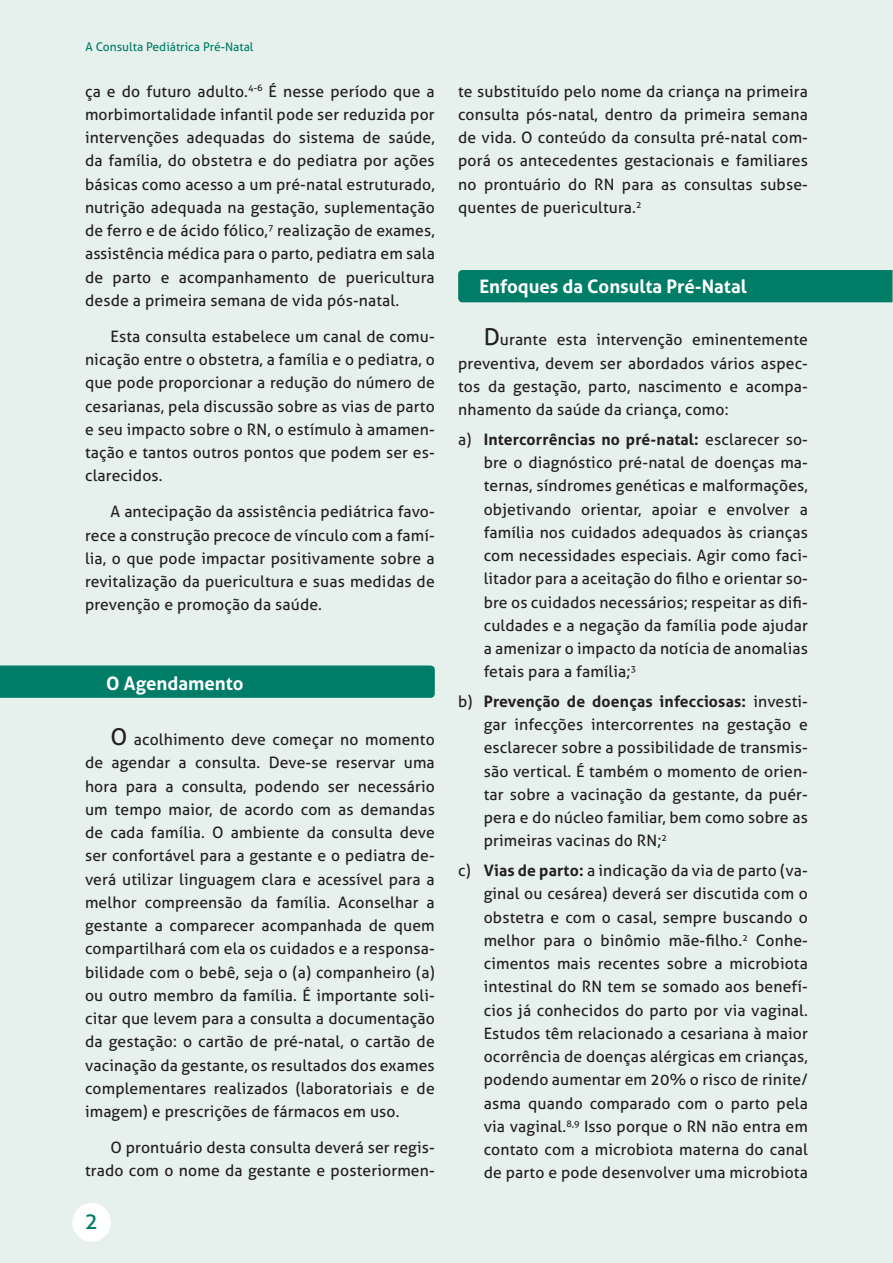
<style>
.page{position:relative;width:893px;height:1263px;background:#e6f0ed}
.page>*{position:absolute;margin:0;border:0;box-sizing:border-box;transform-origin:0 0}
.t1{font:22.5px "Aller";color:#007d67}
.t2{font:700 18.6px "Aller";color:#fff}
.t3{font:15.75px/23.2px "Aller";letter-spacing:.01em;color:#231f20;text-align:justify}
.t4{font:12px "Aller";color:#007d67}
.s1{font-size:23.25px}
.s2{font-weight:700}
</style>
<div class="page">
<div style="left:72px;top:1203px;width:39px;height:39px;background:#fff;border-radius:50%"></div>
<div style="left:0;top:665px;width:435px;height:33px;background:#007d67"></div>
<div style="left:458px;top:270px;width:434px;height:32px;background:#007d67"></div>
<p class="t4" style="left:85px;top:39px;width:170px">A Consulta Pediátrica Pré-Natal</p>
<p class="t3" style="left:85px;top:79px;width:351px">ça e do futuro adulto.<sup>4-6</sup> É nesse período que a morbimortalidade infantil pode ser reduzida por intervenções adequadas do sistema de saúde, da família, do obstetra e do pediatra por ações básicas como acesso a um pré-natal estruturado, nutrição adequada na gestação, suplementação de ferro e de ácido fólico,<sup>7</sup> realização de exames, assistência médica para o parto, pediatra em sala de parto e acompanhamento de puericultura desde a primeira semana de vida pós-natal.</p>
<p class="t3" style="left:85px;top:325px;width:351px;text-indent:26px">Esta consulta estabelece um canal de comu&shy;nicação entre o obstetra, a família e o pediatra, o que pode proporcionar a redução do número de cesarianas, pela discussão sobre as vias de parto e seu impacto sobre o RN, o estímulo à amamen&shy;tação e tantos outros pontos que podem ser es&shy;clarecidos.</p>
<p class="t3" style="left:85px;top:500px;width:351px;text-indent:26px">A antecipação da assistência pediátrica favo&shy;rece a construção precoce de vínculo com a famí&shy;lia, o que pode impactar positivamente sobre a revitalização da puericultura e suas medidas de prevenção e promoção da saúde.</p>
<p class="t2" style="left:106px;top:672px;width:139px">O Agendamento</p>
<p class="t3" style="left:85px;top:728px;width:351px;text-indent:26px"><span class="s1">O</span> acolhimento deve começar no momento de agendar a consulta. Deve-se reservar uma hora para a consulta, podendo ser necessário um tempo maior, de acordo com as demandas de cada família. O ambiente da consulta deve ser confortável para a gestante e o pediatra de&shy;verá utilizar linguagem clara e acessível para a melhor compreensão da família. Aconselhar a gestante a comparecer acompanhada de quem compartilhará com ela os cuidados e a responsa&shy;bilidade com o bebê, seja o (a) companheiro (a) ou outro membro da família. É importante soli&shy;citar que levem para a consulta a documentação da gestação: o cartão de pré-natal, o cartão de vacinação da gestante, os resultados dos exames complementares realizados (laboratoriais e de imagem) e prescrições de fármacos em uso.</p>
<p class="t3" style="left:85px;top:1136px;width:351px;text-align:right">O prontuário desta consulta deverá ser regis&shy;trado com o nome da gestante e posteriormen-</p>
<h1 class="t1" style="left:85px;top:1207px;width:15px">2</h1>
<p class="t3" style="left:458px;top:79px;width:351px">te substituído pelo nome da criança na primeira consulta pós-natal, dentro da primeira semana de vida. O conteúdo da consulta pré-natal com&shy;porá os antecedentes gestacionais e familiares no prontuário do RN para as consultas subse&shy;quentes de puericultura.<sup>2</sup></p>
<p class="t2" style="left:479px;top:274px;width:269px">Enfoques da Consulta Pré-Natal</p>
<p class="t3" style="left:458px;top:328px;width:351px;text-indent:26px"><span class="s1">D</span>urante esta intervenção eminentemente preventiva, devem ser abordados vários aspec&shy;tos da gestação, parto, nascimento e acompa&shy;nhamento da saúde da criança, como:</p>
<p class="t3" style="left:484px;top:427px;width:326px;text-indent:-26px">a) <span class="s2">Intercorrências no pré-natal:</span> esclarecer so&shy;bre o diagnóstico pré-natal de doenças ma&shy;ternas, síndromes genéticas e malformações, objetivando orientar, apoiar e envolver a família nos cuidados adequados às crianças com necessidades especiais. Agir como faci&shy;litador para a aceitação do filho e orientar so&shy;bre os cuidados necessários; respeitar as difi&shy;culdades e a negação da família pode ajudar a amenizar o impacto da notícia de anomalias fetais para a família;<sup>3</sup></p>
<p class="t3" style="left:484px;top:690px;width:326px;text-indent:-26px">b) <span class="s2">Prevenção de doenças infecciosas:</span> investi&shy;gar infecções intercorrentes na gestação e esclarecer sobre a possibilidade de transmis&shy;são vertical. É também o momento de orien&shy;tar sobre a vacinação da gestante, da puér&shy;pera e do núcleo familiar, bem como sobre as primeiras vacinas do RN;<sup>2</sup></p>
<p class="t3" style="left:484px;top:859px;width:326px;text-indent:-26px">c) <span class="s2">Vias de parto:</span> a indicação da via de parto (va&shy;ginal ou cesárea) deverá ser discutida com o obstetra e com o casal, sempre buscando o melhor para o binômio mãe-filho.<sup>2</sup> Conhe&shy;cimentos mais recentes sobre a microbiota intestinal do RN tem se somado aos benefí&shy;cios já conhecidos do parto por via vaginal.<br>Estudos têm relacionado a cesariana à maior ocorrência de doenças alérgicas em crianças, podendo aumentar em 20% o risco de rinite/ asma quando comparado com o parto pela via vaginal.<sup>8,9</sup> Isso porque o RN não entra em contato com a microbiota materna do canal de parto e pode desenvolver uma microbiota</p>
</div>
